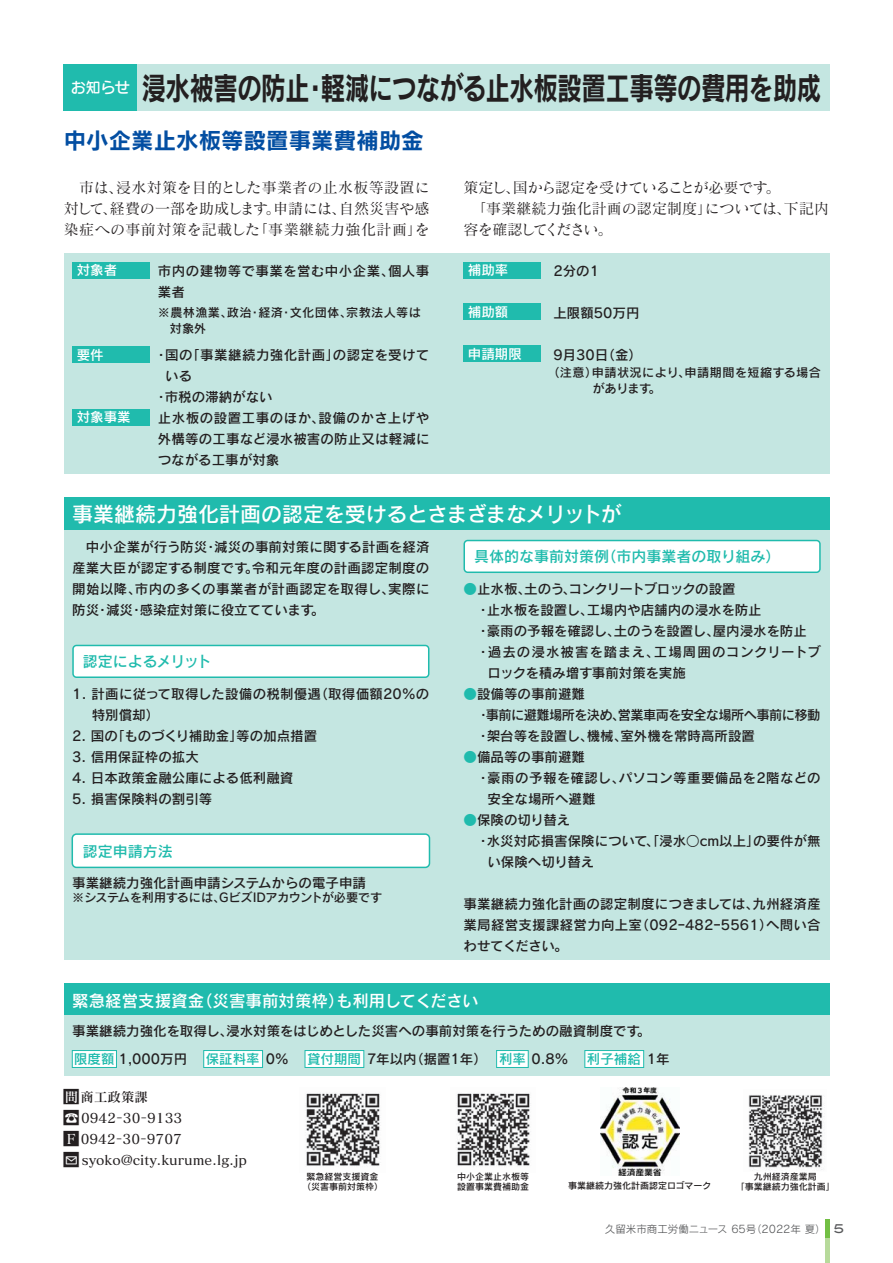
<style>
.page{position:relative;width:893px;height:1263px;background:#fff}
.page>*{position:absolute;margin:0;border:0;box-sizing:border-box;transform-origin:0 0}
.t1{font:31.5px "Rodin Pro B 90 pv RKSJ H";letter-spacing:-.025em;color:#231f20;scale:.78 1}
.t2{font:22.5px "Rodin Pro B 90 pv RKSJ H";color:#034ea2}
.t3{font:21px "Rodin Pro DB 90 pv RKSJ H";color:#fff}
.t4{font:16.5px "Rodin Pro DB 90 pv RKSJ H";color:#fff}
.t5{font:15px/21px "Matisse Pro M 90 pv RKSJ H";color:#231f20;text-align:justify}
.t6{font:15px "Rodin Pro DB 90 pv RKSJ H";color:#20bbad}
.t7{font:15px "Matisse Pro M 90 pv RKSJ H";letter-spacing:-.04em;color:#231f20}
.t8{font:15px "Matisse Pro M 90 pv RKSJ H";letter-spacing:-.11em;color:#231f20}
.t9{font:15px "Rodin Pro DB 90 pv RKSJ H";letter-spacing:-.02em;color:#20bbad}
.t10{font:13.5px/21px "Rodin Pro DB 90 pv RKSJ H";color:#231f20;text-align:justify}
.t11{font:13.5px/21px "Rodin Pro DB 90 pv RKSJ H";letter-spacing:.035em;color:#231f20}
.t12{font:13.5px/21px "Rodin Pro DB 90 pv RKSJ H";letter-spacing:-.045em;color:#231f20}
.t13{font:13.5px "Matisse Pro DB 90 pv RKSJ H";color:#231f20}
.t14{font:13.5px "Rodin Pro DB 90 pv RKSJ H";letter-spacing:.08em;color:#231f20}
.t15{font:13.5px "Rodin Pro DB 90 pv RKSJ H";letter-spacing:-.03em;color:#231f20}
.t16{font:13.5px "Rodin Pro DB 90 pv RKSJ H";color:#fff}
.t17{font:13.5px "Rodin Pro DB 90 pv RKSJ H";color:#20bbad}
.t18{font:12.15px/16.5px "Rodin Pro DB 90 pv RKSJ H";letter-spacing:.04em;color:#231f20}
.t19{font:12.15px "Rodin Pro DB 90 pv RKSJ H";letter-spacing:-.02em;color:#231f20}
.t20{font:12.15px/16.5px "Rodin Pro DB 90 pv RKSJ H";letter-spacing:.03em;color:#231f20}
.t21{font:10.5px "Rodin Pro M 90 pv RKSJ H";color:#58595b}
.t22{font:9px/10.5px "Rodin Pro DB 90 pv RKSJ H";color:#231f20}
.s1{color:#20bbad}
.s2{color:#231f20}
.s3{font-size:17.55px}
.s4{color:#fff}
.s5{font-family:"Blair Md ITCTT Medium";font-size:12px}
</style>
<div class="page">
<div style="left:64px;top:529px;width:765px;height:431px;background:#c4e6e1"></div>
<div style="left:64px;top:254px;width:765px;height:220px;background:#c4e6e1"></div>
<div style="left:72px;top:346px;width:77px;height:17px;background:#20bbad"></div>
<div style="left:72px;top:262px;width:77px;height:16px;background:#20bbad"></div>
<div style="left:72px;top:409px;width:77px;height:17px;background:#20bbad"></div>
<div style="left:463px;top:262px;width:78px;height:16px;background:#20bbad"></div>
<div style="left:463px;top:304px;width:78px;height:16px;background:#20bbad"></div>
<div style="left:463px;top:346px;width:78px;height:16px;background:#20bbad"></div>
<div style="left:137px;top:64px;width:692px;height:47px;background:#c4e6e1"></div>
<div style="left:64px;top:64px;width:73px;height:47px;background:#20bbad"></div>
<div style="left:64px;top:497px;width:765px;height:32px;background:#20bbad"></div>
<div style="left:64px;top:983px;width:765px;height:33px;background:#20bbad"></div>
<svg style="left:72px;top:645px;width:357px;height:33px;background:#ebf8f7"></svg>
<svg style="left:463px;top:540px;width:358px;height:33px;background:#eaf8f7"></svg>
<div style="left:72px;top:834px;width:357px;height:33px;background:#fff;border-radius:4px"></div>
<div style="left:72px;top:833px;width:358px;height:35px;border:2px solid #20bbad;border-radius:4px"></div>
<div style="left:64px;top:1016px;width:765px;height:60px;background:#c4e6e1"></div>
<div style="left:72px;top:1050px;width:44px;height:17px;background:#fff"></div>
<div style="left:72px;top:1050px;width:45px;height:18px;border:1px solid #20bbad"></div>
<div style="left:497px;top:1050px;width:31px;height:17px;background:#fff"></div>
<div style="left:496px;top:1050px;width:33px;height:18px;border:1px solid #20bbad"></div>
<div style="left:204px;top:1050px;width:59px;height:17px;background:#fff"></div>
<div style="left:203px;top:1050px;width:60px;height:18px;border:1px solid #20bbad"></div>
<div style="left:585px;top:1050px;width:59px;height:17px;background:#fff"></div>
<div style="left:584px;top:1050px;width:60px;height:18px;border:1px solid #20bbad"></div>
<div style="left:305px;top:1050px;width:59px;height:17px;background:#fff"></div>
<div style="left:305px;top:1050px;width:59px;height:18px;border:1px solid #20bbad"></div>
<img style="left:457px;top:1093px;width:73px;height:74px">
<img style="left:748px;top:1095px;width:75px;height:75px">
<img style="left:601px;top:1087px;width:78px;height:88px">
<img style="left:306px;top:1093px;width:75px;height:73px">
<hr style="left:825px;top:1237px;width:4px;height:26px;background:#b7da9b">
<hr style="left:825px;top:1219px;width:4px;height:18px;background:#72bf44">
<h1 class="t1" style="left:71px;top:76px;width:964px"><sup>お知らせ</sup> 浸水被害の防止・軽減につながる止水板設置工事等の費用を助成</h1>
<h2 class="t2" style="left:64px;top:132px;width:361px">中小企業止水板等設置事業費補助金</h2>
<p class="t5" style="left:64px;top:179px;width:368px">　市は、浸水対策を目的とした事業者の止水板等設置に対して、経費の一部を助成します。申請には、自然災害や感染症への事前対策を記載した「事業継続力強化計画」を</p>
<p class="t7" style="left:463px;top:182px;width:318px">策定し、国から認定を受けていることが必要です。</p>
<p class="t5" style="left:471px;top:200px;width:359px">「事業継続力強化計画の認定制度」については、下記内</p>
<p class="t8" style="left:463px;top:224px;width:151px">容を確認してください。</p>
<p class="t16" style="left:77px;top:265px;width:42px">対象者</p>
<p class="t16" style="left:77px;top:349px;width:28px">要件</p>
<p class="t16" style="left:77px;top:412px;width:55px">対象事業</p>
<p class="t11" style="left:158px;top:262px;width:273px">市内の建物等で事業を営む中小企業、個人事業者</p>
<p class="t20" style="left:170px;top:306px;width:252px;text-indent:-12px">※農林漁業、政治・経済・文化団体、宗教法人等は対象外</p>
<p class="t11" style="left:155px;top:346px;width:277px">・国の「事業継続力強化計画」の認定を受けて</p>
<p class="t10" style="left:165px;top:367px;width:28px">いる</p>
<p class="t10" style="left:155px;top:388px;width:119px">・市税の滞納がない</p>
<p class="t11" style="left:158px;top:409px;width:273px">止水板の設置工事のほか、設備のかさ上げや</p>
<p class="t10" style="left:158px;top:430px;width:273px">外構等の工事など浸水被害の防止又は軽減に</p>
<p class="t10" style="left:158px;top:451px;width:123px">つながる工事が対象</p>
<p class="t16" style="left:468px;top:265px;width:42px">補助率</p>
<p class="t16" style="left:468px;top:307px;width:42px">補助額</p>
<p class="t16" style="left:468px;top:349px;width:55px">申請期限</p>
<p class="t10" style="left:553px;top:262px;width:47px">2分の1</p>
<p class="t10" style="left:553px;top:304px;width:88px">上限額50万円</p>
<p class="t10" style="left:553px;top:346px;width:90px">9月30日（金）</p>
<p class="t18" style="left:592px;top:366px;width:230px;text-indent:-45px">（注意）申請状況により、申請期間を短縮する場合があります。</p>
<h3 class="t3" style="left:72px;top:506px;width:551px">事業継続力強化計画の認定を受けるとさまざまなメリットが</h3>
<p class="t10" style="left:72px;top:538px;width:359px">　中小企業が行う防災・減災の事前対策に関する計画を経済産業大臣が認定する制度です。令和元年度の計画認定制度の開始以降、市内の多くの事業者が計画認定を取得し、実際に防災・減災・感染症対策に役立てています。</p>
<p class="t9" style="left:83px;top:656px;width:130px">認定によるメリット</p>
<p class="t10" style="left:92px;top:685px;width:339px;text-indent:-19px">1. 計画に従って取得した設備の税制優遇（取得価額20％の特別償却）</p>
<p class="t10" style="left:72px;top:727px;width:246px">2. 国の「ものづくり補助金」等の加点措置</p>
<p class="t10" style="left:72px;top:748px;width:128px">3. 信用保証枠の拡大</p>
<p class="t10" style="left:72px;top:769px;width:223px">4. 日本政策金融公庫による低利融資</p>
<p class="t10" style="left:72px;top:790px;width:142px">5. 損害保険料の割引等</p>
<p class="t6" style="left:83px;top:845px;width:91px">認定申請方法</p>
<p class="t10" style="left:72px;top:874px;width:295px">事業継続力強化計画申請システムからの電子申請</p>
<p class="t19" style="left:72px;top:893px;width:311px">※システムを利用するには、GビズIDアカウントが必要です</p>
<p class="t6" style="left:474px;top:551px;width:308px">具体的な事前対策例（市内事業者の取り組み）</p>
<p class="t15" style="left:463px;top:583px;width:274px"><span class="s1">●</span>止水板、土のう、コンクリートブロックの設置</p>
<p class="t10" style="left:477px;top:601px;width:287px">・止水板を設置し、工場内や店舗内の浸水を防止</p>
<p class="t10" style="left:477px;top:622px;width:332px">・豪雨の予報を確認し、土のうを設置し、屋内浸水を防止</p>
<p class="t14" style="left:477px;top:646px;width:346px">・過去の浸水被害を踏まえ、工場周囲のコンクリートブ</p>
<p class="t10" style="left:487px;top:664px;width:200px">ロックを積み増す事前対策を実施</p>
<p class="t12" style="left:477px;top:685px;width:345px;text-indent:-13px"><span class="s1">●</span>設備等の事前避難<br>・事前に避難場所を決め、営業車両を安全な場所へ事前に移動・架台等を設置し、機械、室外機を常時高所設置</p>
<p class="t10" style="left:463px;top:748px;width:123px"><span class="s1">●</span>備品等の事前避難</p>
<p class="t11" style="left:477px;top:769px;width:346px">・豪雨の予報を確認し、パソコン等重要備品を2階などの</p>
<p class="t10" style="left:487px;top:790px;width:109px">安全な場所へ避難</p>
<p class="t10" style="left:463px;top:811px;width:108px"><span class="s1">●</span>保険の切り替え</p>
<p class="t10" style="left:477px;top:832px;width:345px">・水災対応損害保険について、「浸水○cm以上」の要件が無</p>
<p class="t10" style="left:487px;top:853px;width:108px">い保険へ切り替え</p>
<p class="t10" style="left:463px;top:895px;width:359px">事業継続力強化計画の認定制度につきましては、九州経済産業局経営支援課経営力向上室（092ｰ482ｰ5561）へ問い合わせてください。</p>
<p class="t4" style="left:72px;top:994px;width:408px">緊急経営支援資金（災害事前対策枠）も利用してください</p>
<p class="t10" style="left:72px;top:1019px;width:579px;line-height:27.9px">事業継続力強化を取得し、浸水対策をはじめとした災害への事前対策を行うための融資制度です。<span class="s1">限度額</span> 1,000万円</p>
<p class="t17" style="left:206px;top:1054px;width:84px">保証料率 <span class="s2">0%</span></p>
<p class="t10" style="left:307px;top:1050px;width:263px"><span class="s1">貸付期間</span> 7年以内（据置1年） <span class="s1">利率</span> 0.8%</p>
<p class="t17" style="left:587px;top:1054px;width:84px">利子補給 <span class="s2">1年</span></p>
<p class="t13" style="left:63px;top:1092px;width:87px"><span class="s3">■</span><span class="s4">問</span>商工政策課</p>
<p class="t13" style="left:63px;top:1113px;width:121px"><span class="s3">■</span><span class="s4">☎</span> 0942－30－9133</p>
<p class="t13" style="left:63px;top:1134px;width:121px"><span class="s3">■</span><span class="s4">F</span> 0942－30－9707</p>
<p class="t13" style="left:63px;top:1155px;width:186px"><span class="s3">■</span>syoko@city.kurume.lg.jp</p>
<p class="t22" style="left:302px;top:1172px;width:83px;text-align:center">緊急経営支援資金（災害事前対策枠）</p>
<p class="t22" style="left:457px;top:1172px;width:74px">中小企業止水板等設置事業費補助金</p>
<p class="t22" style="left:754px;top:1172px;width:65px">九州経済産業局</p>
<p class="t22" style="left:568px;top:1182px;width:144px">事業継続力強化計画認定ロゴマーク</p>
<p class="t22" style="left:736px;top:1183px;width:101px">「事業継続力強化計画」</p>
<p class="t21" style="left:605px;top:1225px;width:241px">久留米市商工労働ニュース 65号（2022年 夏） <span class="s5">5</span></p>
</div>
